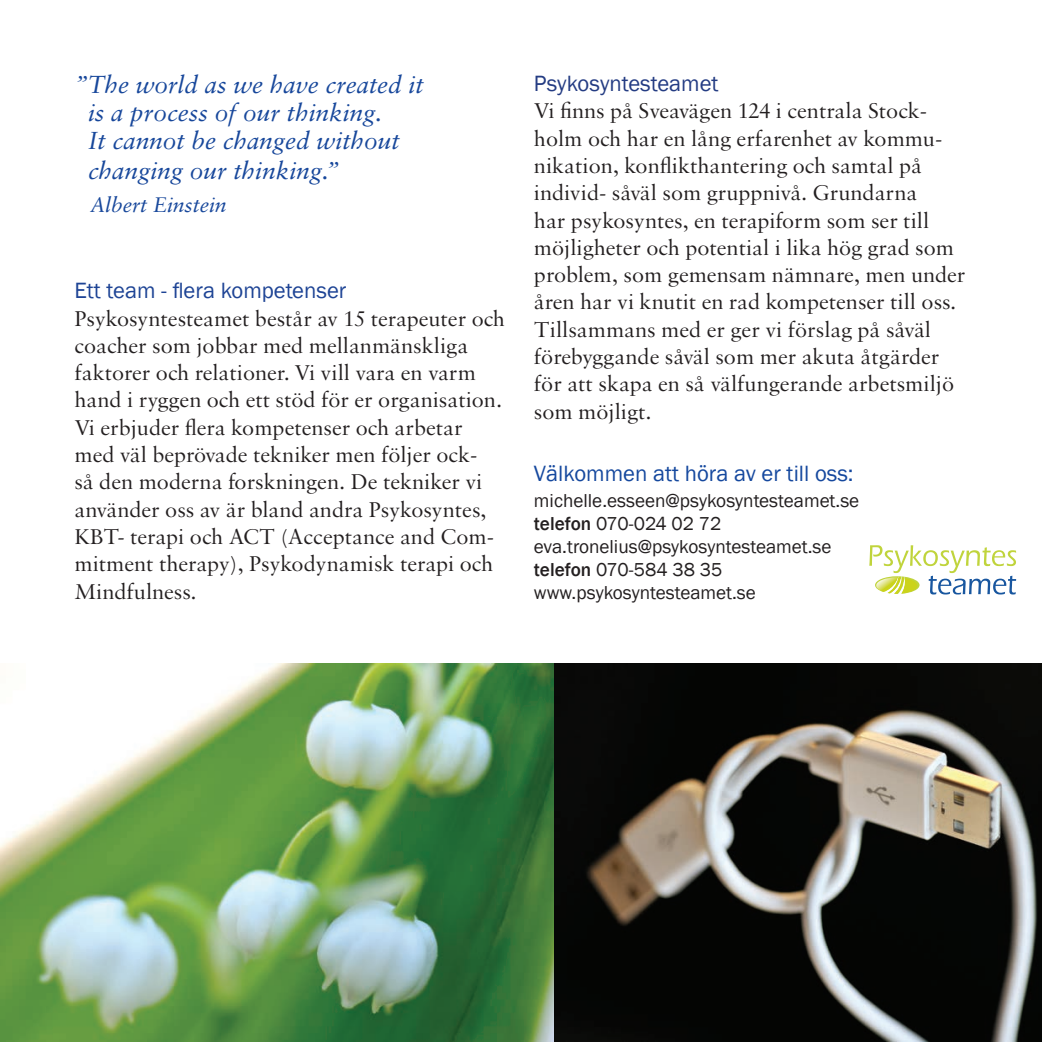
<style>
.page{position:relative;width:1042px;height:1042px;background:#fff}
.page>*{position:absolute;margin:0;border:0;box-sizing:border-box;transform-origin:0 0}
.t1{font:italic 24.5px/28.5px "Sabon LT Std";color:#17479b}
.t2{font:22.75px/27.3px "Sabon MT Std";color:#231f20}
.t3{font:22.75px "Franklin Gothic";color:#15489e}
.t4{font:22.75px "Franklin Gothic";color:#1e4495}
.t5{font:22.75px "Franklin Gothic";color:#243c83}
.t6{font:italic 21px "Sabon LT Std";color:#17479b}
.t7{font:19.25px/23.1px "Franklin Gothic";color:#231f20}
.s1{font-weight:500}
</style>
<div class="page">
<img style="left:0;top:664px;width:1042px;height:378px">
<svg style="left:869px;top:545px;width:147px;height:49px"></svg>
<p class="t1" style="left:88px;top:70px;width:337px;text-indent:-14px">”The world as we have created it is a process of our thinking.<br>It cannot be changed without changing our thinking.”</p>
<p class="t6" style="left:90px;top:193px;width:138px">Albert Einstein</p>
<p class="t4" style="left:74px;top:276px;width:273px">Ett team - flera kompetenser</p>
<p class="t2" style="left:74px;top:304px;width:432px">Psykosyntesteamet består av 15 terapeuter och coacher som jobbar med mellanmänskliga faktorer och relationer. Vi vill vara en varm hand i ryggen och ett stöd för er organisation.<br>Vi erbjuder flera kompetenser och arbetar med väl beprövade tekniker men följer ock-<br>så den moderna forskningen. De tekniker vi använder oss av är bland andra Psykosyntes, KBT- terapi och ACT (Acceptance and Com&shy;mitment therapy), Psykodynamisk terapi och Mindfulness.</p>
<p class="t5" style="left:534px;top:69px;width:186px">Psykosyntesteamet</p>
<p class="t2" style="left:534px;top:97px;width:433px">Vi finns på Sveavägen 124 i centrala Stock&shy;holm och har en lång erfarenhet av kommu&shy;nikation, konflikthantering och samtal på individ- såväl som gruppnivå. Grundarna<br>har psykosyntes, en terapiform som ser till möjligheter och potential i lika hög grad som problem, som gemensam nämnare, men under åren har vi knutit en rad kompetenser till oss.<br>Tillsammans med er ger vi förslag på såväl förebyggande såväl som mer akuta åtgärder för att skapa en så välfungerande arbetsmiljö som möjligt.</p>
<p class="t3" style="left:534px;top:459px;width:321px">Välkommen att höra av er till oss:</p>
<p class="t7" style="left:534px;top:489px;width:327px">michelle.esseen@psykosyntesteamet.se <span class="s1">telefon</span> 070-024 02 72 eva.tronelius@psykosyntesteamet.se <span class="s1">telefon</span> 070-584 38 35 www.psykosyntesteamet.se</p>
</div>
